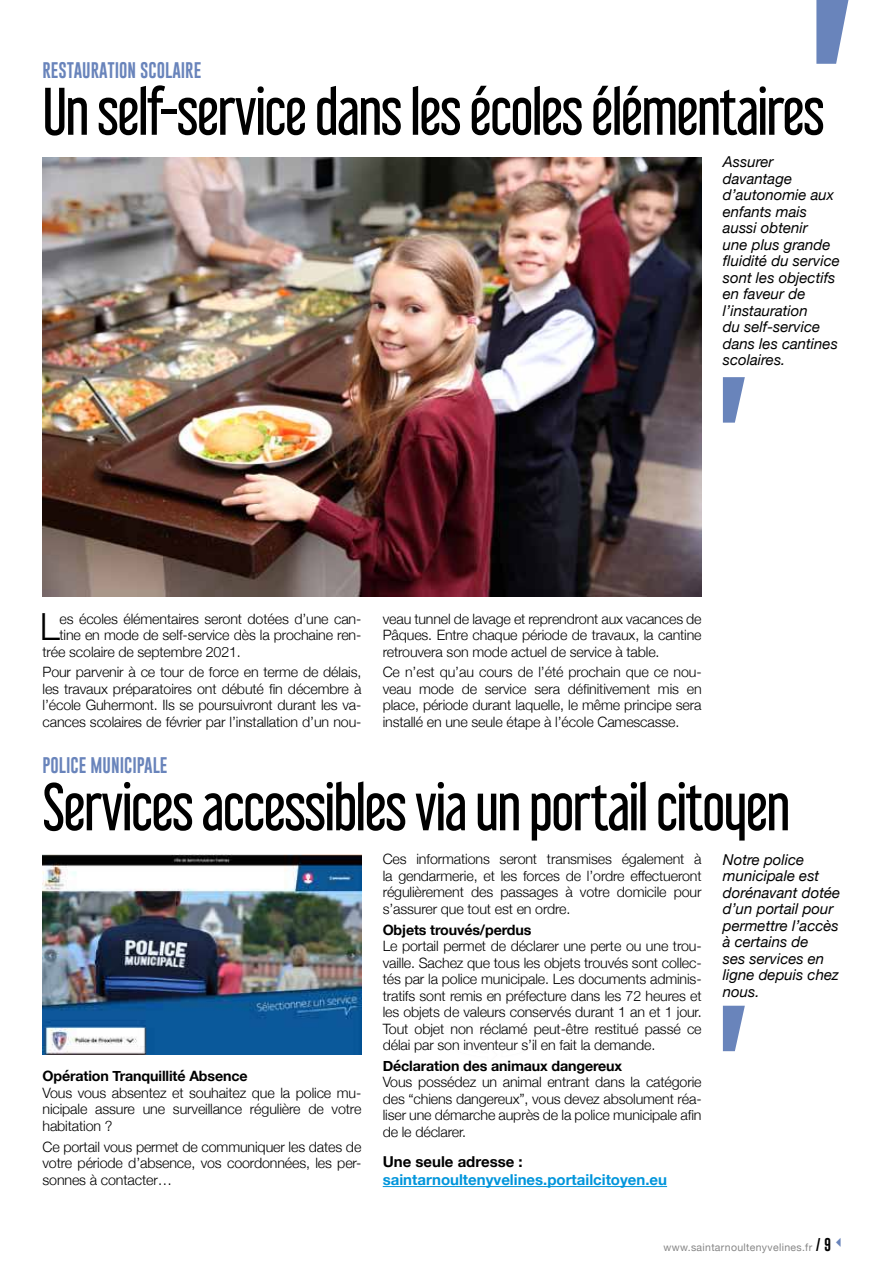
<style>
.page{position:relative;width:893px;height:1263px;background:#fff}
.page>*{position:absolute;margin:0;border:0;box-sizing:border-box;transform-origin:0 0}
.t1{font:60px "Libel Suit Rg";letter-spacing:-.03em;color:#000}
.t2{font:300 37.35px "Helvetica Neue";color:#000}
.t3{font:16.5px "Gobold";color:#6984bb}
.t4{font:italic 15px/16.5px "Helvetica Neue";color:#000}
.t5{font:700 15px "Helvetica Neue";color:#0095db}
.t6{font:700 15px "Helvetica Neue";color:#000}
.t7{font:300 14.25px/16.5px "Helvetica Neue";letter-spacing:-.01em;color:#000;text-align:justify}
.t8{font:700 14.25px "Helvetica Neue";letter-spacing:-.01em;color:#000}
.t9{font:10.5px "Helvetica Neue";letter-spacing:.03em;color:#878787}
.s1{font-family:"Gobold";font-size:13.5px;color:#000}
.s2{font-family:"Arrows";font-size:24px;color:#6984bb}
</style>
<div class="page">
<svg style="left:816px;top:0;width:32px;height:64px"></svg>
<svg style="left:723px;top:377px;width:22px;height:46px"></svg>
<svg style="left:723px;top:1006px;width:22px;height:45px"></svg>
<img style="left:43px;top:157px;width:659px;height:440px">
<img style="left:43px;top:855px;width:318px;height:199px">
<hr style="left:383px;top:1186px;width:284px;height:1px;background:#0095db">
<p class="t3" style="left:43px;top:59px;width:160px">RESTAURATION SCOLAIRE</p>
<h1 class="t1" style="left:43px;top:62px;width:784px">Un self-service dans les écoles élémentaires</h1>
<p class="t4" style="left:723px;top:155px;width:118px">Assurer davantage d’autonomie aux enfants mais aussi obtenir<br>une plus grande fluidité du service sont les objectifs en faveur de l’instauration<br>du self-service dans les cantines scolaires.</p>
<h2 class="t2" style="left:40px;top:597px;width:22px">L</h2>
<p class="t7" style="left:60px;top:609px;width:303px">es écoles élémentaires seront dotées d’une can-</p>
<p class="t7" style="left:60px;top:626px;width:303px">tine en mode de self-service dès la prochaine ren-</p>
<p class="t7" style="left:43px;top:642px;width:200px">trée scolaire de septembre 2021.</p>
<p class="t7" style="left:43px;top:663px;width:320px">Pour parvenir à ce tour de force en terme de délais, les travaux préparatoires ont débuté fin décembre à l’école Guhermont. Ils se poursuivront durant les va&shy;cances scolaires de février par l’installation d’un nou-</p>
<p class="t7" style="left:383px;top:609px;width:320px">veau tunnel de lavage et reprendront aux vacances de Pâques. Entre chaque période de travaux, la cantine retrouvera son mode actuel de service à table.</p>
<p class="t7" style="left:383px;top:663px;width:320px">Ce n’est qu’au cours de l’été prochain que ce nou&shy;veau mode de service sera définitivement mis en place, période durant laquelle, le même principe sera installé en une seule étape à l’école Camescasse.</p>
<p class="t3" style="left:43px;top:755px;width:127px">POLICE MUNICIPALE</p>
<h1 class="t1" style="left:43px;top:758px;width:749px">Services accessibles via un portail citoyen</h1>
<p class="t8" style="left:43px;top:1065px;width:207px">Opération Tranquillité Absence</p>
<p class="t7" style="left:43px;top:1083px;width:320px">Vous vous absentez et souhaitez que la police mu&shy;nicipale assure une surveillance régulière de votre habitation ?</p>
<p class="t7" style="left:43px;top:1137px;width:320px">Ce portail vous permet de communiquer les dates de votre période d’absence, vos coordonnées, les per&shy;sonnes à contacter…</p>
<p class="t7" style="left:383px;top:850px;width:320px">Ces informations seront transmises également à la gendarmerie, et les forces de l’ordre effectueront régulièrement des passages à votre domicile pour s’assurer que tout est en ordre.</p>
<p class="t8" style="left:383px;top:918px;width:150px">Objets trouvés/perdus</p>
<p class="t7" style="left:383px;top:937px;width:320px">Le portail permet de déclarer une perte ou une trou&shy;vaille. Sachez que tous les objets trouvés sont collec&shy;tés par la police municipale. Les documents adminis&shy;tratifs sont remis en préfecture dans les 72 heures et les objets de valeurs conservés durant 1 an et 1 jour.<br>Tout objet non réclamé peut-être restitué passé ce délai par son inventeur s’il en fait la demande.</p>
<p class="t8" style="left:383px;top:1054px;width:241px">Déclaration des animaux dangereux</p>
<p class="t7" style="left:383px;top:1073px;width:320px">Vous possédez un animal entrant dans la catégorie des “chiens dangereux”, vous devez absolument réa&shy;liser une démarche auprès de la police municipale afin de le déclarer.</p>
<p class="t6" style="left:383px;top:1150px;width:142px">Une seule adresse :</p>
<p class="t5" style="left:383px;top:1168px;width:286px">saintarnoultenyvelines.portailcitoyen.eu</p>
<p class="t4" style="left:723px;top:852px;width:119px">Notre police municipale est dorénavant dotée d’un portail pour permettre l’accès à certains de<br>ses services en ligne depuis chez nous.</p>
<p class="t9" style="left:663px;top:1240px;width:180px">www.saintarnoultenyvelines.fr <span class="s1">/ 9</span> <span class="s2">r</span></p>
</div>
